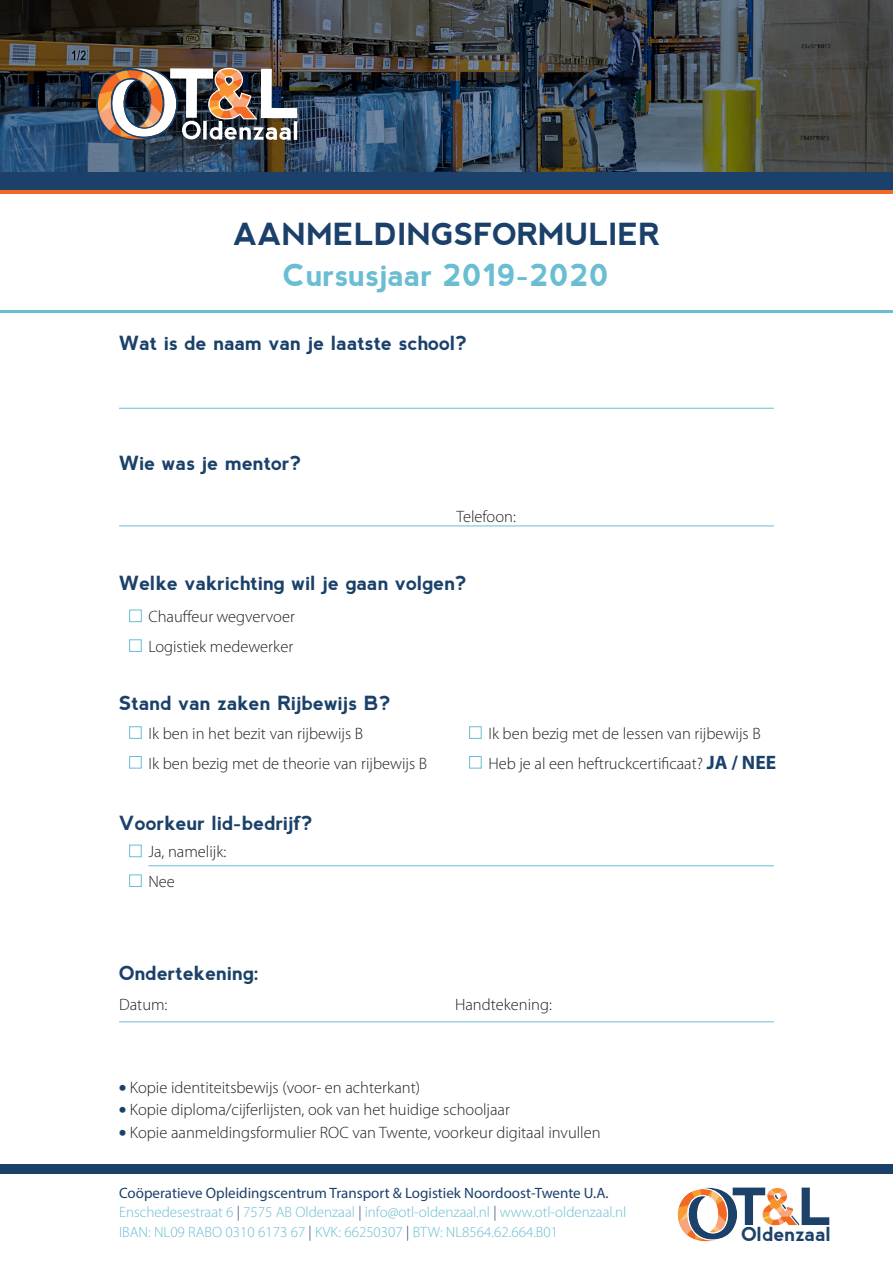
<style>
.page{position:relative;width:893px;height:1263px;background:#fff}
.page>*{position:absolute;margin:0;border:0;box-sizing:border-box;transform-origin:0 0}
.t1{font:700 30.45px "nevis";color:#1b416a}
.t2{font:700 30.45px "nevis";color:#6abdd2}
.t3{font:700 19.5px "nevis";color:#1b416a}
.t4{font:700 19.35px "nevis";color:#1d4269}
.t5{font:300 16.5px/29.7px "Myriad Pro";color:#231f20}
.t6{font:300 15px/19.5px "Myriad Pro";color:#6abdd2}
.s1{font-weight:700;font-size:19.5px;color:#1b416a}
.s2{font-family:"Delicious";font-weight:700;color:#1b416a}
.s3{font-weight:400;color:#1b416a}
.s4{color:#1b416a}
</style>
<div class="page">
<div style="left:0;top:180px;width:893px;height:13px;background:#f36821"></div>
<img style="left:0;top:0;width:893px;height:172px">
<img style="left:94px;top:67px;width:203px;height:73px">
<hr style="left:294px;top:121px;width:3px;height:19px;background:#fff">
<div style="left:0;top:172px;width:893px;height:18px;background:#1b416a"></div>
<hr style="left:119px;top:408px;width:655px;height:1px;background:#6abdd2">
<hr style="left:119px;top:525px;width:655px;height:1px;background:#6abdd2">
<hr style="left:119px;top:1021px;width:655px;height:1px;background:#6abdd2">
<div style="left:129px;top:610px;width:13px;height:12px;border:1px solid #6abdd2"></div>
<div style="left:129px;top:726px;width:13px;height:13px;border:1px solid #6abdd2"></div>
<div style="left:469px;top:726px;width:13px;height:13px;border:1px solid #6abdd2"></div>
<div style="left:129px;top:639px;width:13px;height:13px;border:1px solid #6abdd2"></div>
<div style="left:129px;top:756px;width:13px;height:12px;border:1px solid #6abdd2"></div>
<div style="left:469px;top:756px;width:13px;height:12px;border:1px solid #6abdd2"></div>
<hr style="left:148px;top:865px;width:626px;height:1px;background:#6abdd2">
<div style="left:129px;top:845px;width:13px;height:12px;border:1px solid #6abdd2"></div>
<div style="left:129px;top:874px;width:13px;height:13px;border:1px solid #6abdd2"></div>
<hr style="left:0;top:310px;width:893px;height:3px;background:#6abdd2">
<div style="left:0;top:1164px;width:893px;height:10px;background:#1b416a"></div>
<svg style="left:677px;top:1187px;width:152px;height:55px"></svg>
<h1 class="t1" style="left:233px;top:217px;width:428px">AANMELDINGSFORMULIER</h1>
<h1 class="t2" style="left:283px;top:257px;width:328px">Cursusjaar 2019-2020</h1>
<p class="t3" style="left:119px;top:332px;width:350px">Wat is de naam van je laatste school?</p>
<p class="t3" style="left:119px;top:452px;width:184px">Wie was je mentor?</p>
<p class="t5" style="left:456px;top:502px;width:61px">Telefoon:</p>
<p class="t3" style="left:119px;top:572px;width:350px">Welke vakrichting wil je gaan volgen?</p>
<p class="t5" style="left:148px;top:602px;width:148px">Chauffeur wegvervoer</p>
<p class="t5" style="left:148px;top:632px;width:146px">Logistiek medewerker</p>
<p class="t3" style="left:119px;top:692px;width:273px">Stand van zaken Rijbewijs B?</p>
<p class="t5" style="left:148px;top:719px;width:216px">Ik ben in het bezit van rijbewijs B</p>
<p class="t5" style="left:488px;top:719px;width:274px">Ik ben bezig met de lessen van rijbewijs B</p>
<p class="t5" style="left:148px;top:748px;width:280px">Ik ben bezig met de theorie van rijbewijs B</p>
<p class="t5" style="left:488px;top:748px;width:289px">Heb je al een heftruckcertificaat? <span class="s1">JA / NEE</span></p>
<p class="t3" style="left:119px;top:812px;width:196px">Voorkeur lid-bedrijf?</p>
<p class="t5" style="left:148px;top:837px;width:80px">Ja, namelijk:<br>Nee</p>
<p class="t3" style="left:119px;top:962px;width:142px">Ondertekening:</p>
<p class="t5" style="left:119px;top:990px;width:50px">Datum:</p>
<p class="t5" style="left:455px;top:990px;width:98px">Handtekening:</p>
<p class="t5" style="left:119px;top:1073px;width:303px"><span class="s2">•</span> Kopie identiteitsbewijs (voor- en achterkant)</p>
<p class="t5" style="left:119px;top:1095px;width:392px"><span class="s2">•</span> Kopie diploma/cijferlijsten, ook van het huidige schooljaar</p>
<p class="t5" style="left:119px;top:1118px;width:483px"><span class="s2">•</span> Kopie aanmeldingsformulier ROC van Twente, voorkeur digitaal invullen</p>
<p class="t6" style="left:119px;top:1183px;width:509px"><span class="s3">Coöperatieve Opleidingscentrum Transport &amp; Logistiek Noordoost-Twente U.A.<br></span>Enschedesestraat 6 <span class="s4">|</span> 7575 AB Oldenzaal <span class="s4">|</span> info@otl-oldenzaal.nl <span class="s4">|</span> www.otl-oldenzaal.nl<br>IBAN: NL09 RABO 0310 6173 67 <span class="s4">|</span> KVK: 66250307 <span class="s4">|</span> BTW: NL8564.62.664.B01</p>
<p class="t4" style="left:741px;top:1223px;width:91px">Oldenzaal</p>
</div>
